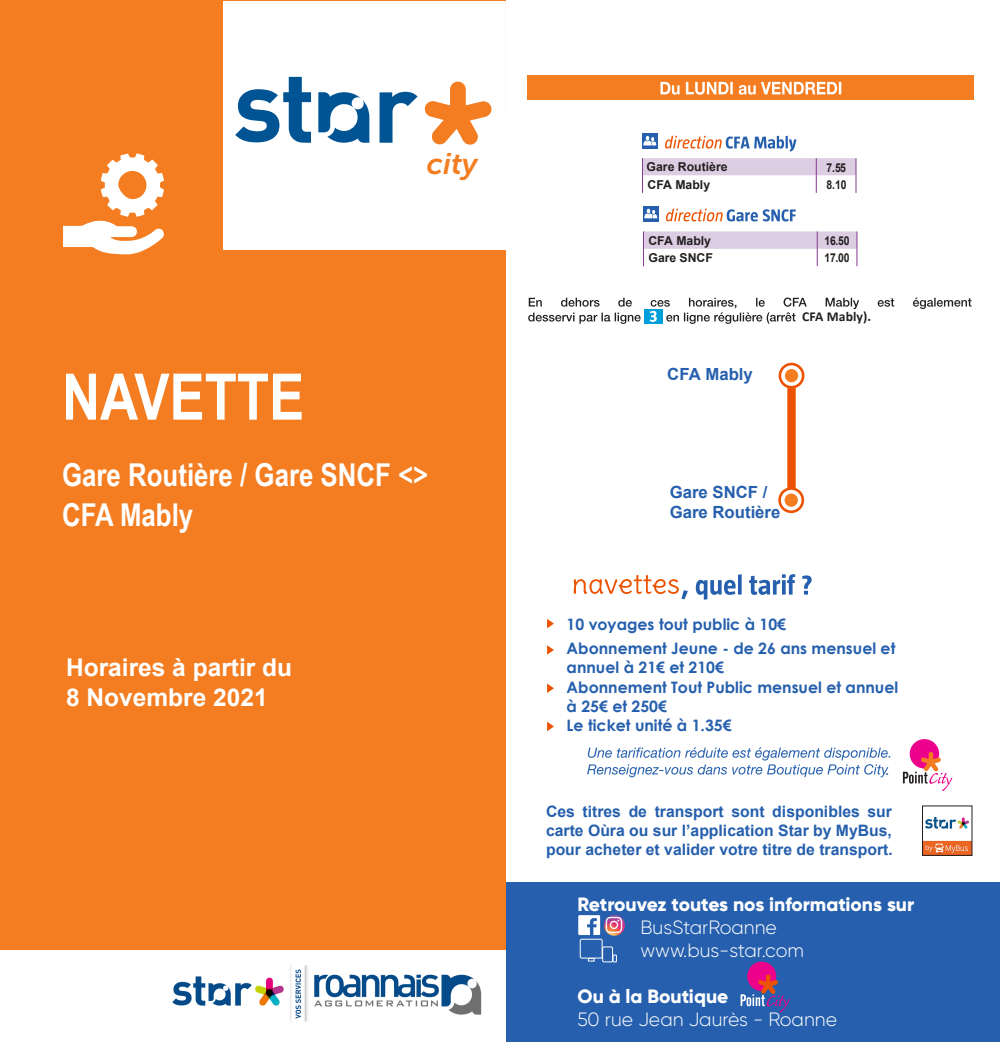
<style>
.page{position:relative;width:1000px;height:1042px;background:#fff}
.page>*{position:absolute;margin:0;border:0;box-sizing:border-box;transform-origin:0 0}
.t1{font:700 64.23px "Arial Narrow";color:#fff}
.t2{font:700 31.5px/40.2px "Arial Narrow";color:#fff}
.t3{font:italic 29.57px "Museo Sans 700";color:#f47d21}
.t4{font:700 24.5px/29.4px "Arial";color:#fff}
.t5{font:300 19.25px/23.1px "Gilroy";color:#fff}
.t6{font:800 19.25px "Gilroy";color:#fff}
.t7{font:700 16.8px/20.1px "Arial";color:#255fad}
.t8{font:700 15.75px/18.9px "Century Gothic";color:#255fad}
.t9{font:700 15.75px/18.9px "Arial";color:#255fad;text-align:justify}
.t10{font:700 13.65px "Calibri";letter-spacing:.01em;color:#231f20}
.t11{font:700 12.25px "Arial";color:#231f20}
.t12{font:700 12.25px "Arial";color:#231f20;scale:.85 1}
.t13{font:700 12.25px "Arial";color:#255fad}
</style>
<div class="page">
<svg style="left:666px;top:208px;width:129px;height:13px"></svg>
<svg style="left:643px;top:206px;width:15px;height:15px"></svg>
<svg style="left:644px;top:209px;width:13px;height:9px"></svg>
<svg style="left:643px;top:231px;width:214px;height:35px"></svg>
<div style="left:787px;top:379px;width:8px;height:117px;background:#ed5200"></div>
<svg style="left:779px;top:488px;width:23px;height:24px"></svg>
<div style="left:778px;top:487px;width:26px;height:26px;border:3px solid #ed5200;border-radius:50%"></div>
<div style="left:784px;top:493px;width:13px;height:14px;background:#f47d21;border-radius:50%"></div>
<svg style="left:779px;top:364px;width:24px;height:23px"></svg>
<div style="left:778px;top:363px;width:26px;height:25px;border:3px solid #ed5200;border-radius:50%"></div>
<div style="left:784px;top:369px;width:14px;height:13px;background:#f47d21;border-radius:50%"></div>
<div style="left:527px;top:75px;width:447px;height:25px;background:#f47d21"></div>
<svg style="left:660px;top:82px;width:181px;height:13px"></svg>
<svg style="left:528px;top:297px;width:443px;height:27px"></svg>
<div style="left:0;top:0;width:506px;height:950px;background:#f47d21"></div>
<div style="left:223px;top:1px;width:283px;height:248px;background:#fff"></div>
<svg style="left:63px;top:153px;width:101px;height:101px"></svg>
<svg style="left:424px;top:82px;width:67px;height:63px"></svg>
<svg style="left:379px;top:92px;width:38px;height:51px"></svg>
<svg style="left:235px;top:77px;width:76px;height:66px"></svg>
<svg style="left:318px;top:92px;width:51px;height:51px"></svg>
<svg style="left:587px;top:747px;width:303px;height:30px"></svg>
<svg style="left:573px;top:574px;width:238px;height:26px"></svg>
<div style="left:506px;top:883px;width:493px;height:159px;background:#255fad"></div>
<svg style="left:547px;top:722px;width:6px;height:9px"></svg>
<svg style="left:547px;top:619px;width:6px;height:9px"></svg>
<svg style="left:547px;top:645px;width:6px;height:9px"></svg>
<svg style="left:740px;top:961px;width:49px;height:51px"></svg>
<img style="left:603px;top:914px;width:21px;height:21px;border-radius:10px">
<svg style="left:578px;top:915px;width:39px;height:47px"></svg>
<svg style="left:902px;top:739px;width:50px;height:52px"></svg>
<svg style="left:665px;top:136px;width:131px;height:16px"></svg>
<svg style="left:642px;top:133px;width:15px;height:15px"></svg>
<svg style="left:643px;top:136px;width:13px;height:9px"></svg>
<svg style="left:642px;top:158px;width:214px;height:35px"></svg>
<img style="left:172px;top:965px;width:310px;height:56px">
<svg style="left:547px;top:684px;width:6px;height:9px"></svg>
<img style="left:924px;top:817px;width:45px;height:36px">
<h1 class="t1" style="left:62px;top:348px;width:244px">NAVETTE</h1>
<h3 class="t3" style="left:427px;top:147px;width:52px">city</h3>
<h2 class="t2" style="left:62px;top:453px;width:368px">Gare Routière / Gare SNCF &lt;&gt;<br>CFA Mably</h2>
<h3 class="t4" style="left:66px;top:653px;width:228px">Horaires à partir du<br>8 Novembre 2021</h3>
<p class="t11" style="left:646px;top:158px;width:83px">Gare Routière</p>
<p class="t12" style="left:826px;top:159px;width:24px">7.55</p>
<p class="t11" style="left:647px;top:176px;width:64px">CFA Mably</p>
<p class="t12" style="left:826px;top:176px;width:25px">8.10</p>
<p class="t11" style="left:648px;top:232px;width:64px">CFA Mably</p>
<p class="t12" style="left:824px;top:232px;width:31px">16.50</p>
<p class="t11" style="left:648px;top:249px;width:66px">Gare SNCF</p>
<p class="t12" style="left:824px;top:249px;width:31px">17.00</p>
<p class="t7" style="left:667px;top:364px;width:87px">CFA Mably</p>
<p class="t10" style="left:802px;top:307px;width:71px">CFA Mably).</p>
<p class="t7" style="left:669px;top:482px;width:112px">Gare SNCF /<br>Gare Routière</p>
<p class="t8" style="left:566px;top:614px;width:221px">10 voyages tout public à 10€</p>
<p class="t8" style="left:566px;top:638px;width:330px">Abonnement Jeune - de 26 ans mensuel et annuel à 21€ et 210€</p>
<p class="t8" style="left:566px;top:677px;width:333px">Abonnement Tout Public mensuel et annuel à 25€ et 250€</p>
<p class="t8" style="left:566px;top:715px;width:166px">Le ticket unité à 1.35€</p>
<p class="t13" style="left:885px;top:762px;width:5px">.</p>
<p class="t9" style="left:546px;top:802px;width:348px">Ces titres de transport sont disponibles sur carte Oùra ou sur l’application Star by MyBus, pour acheter et valider votre titre de transport.</p>
<p class="t6" style="left:577px;top:892px;width:338px">Retrouvez toutes nos informations sur</p>
<p class="t5" style="left:640px;top:915px;width:165px">BusStarRoanne www.bus-star.com</p>
<p class="t6" style="left:577px;top:984px;width:152px">Ou à la Boutique</p>
<p class="t5" style="left:577px;top:1008px;width:261px">50 rue Jean Jaurès - Roanne</p>
</div>
